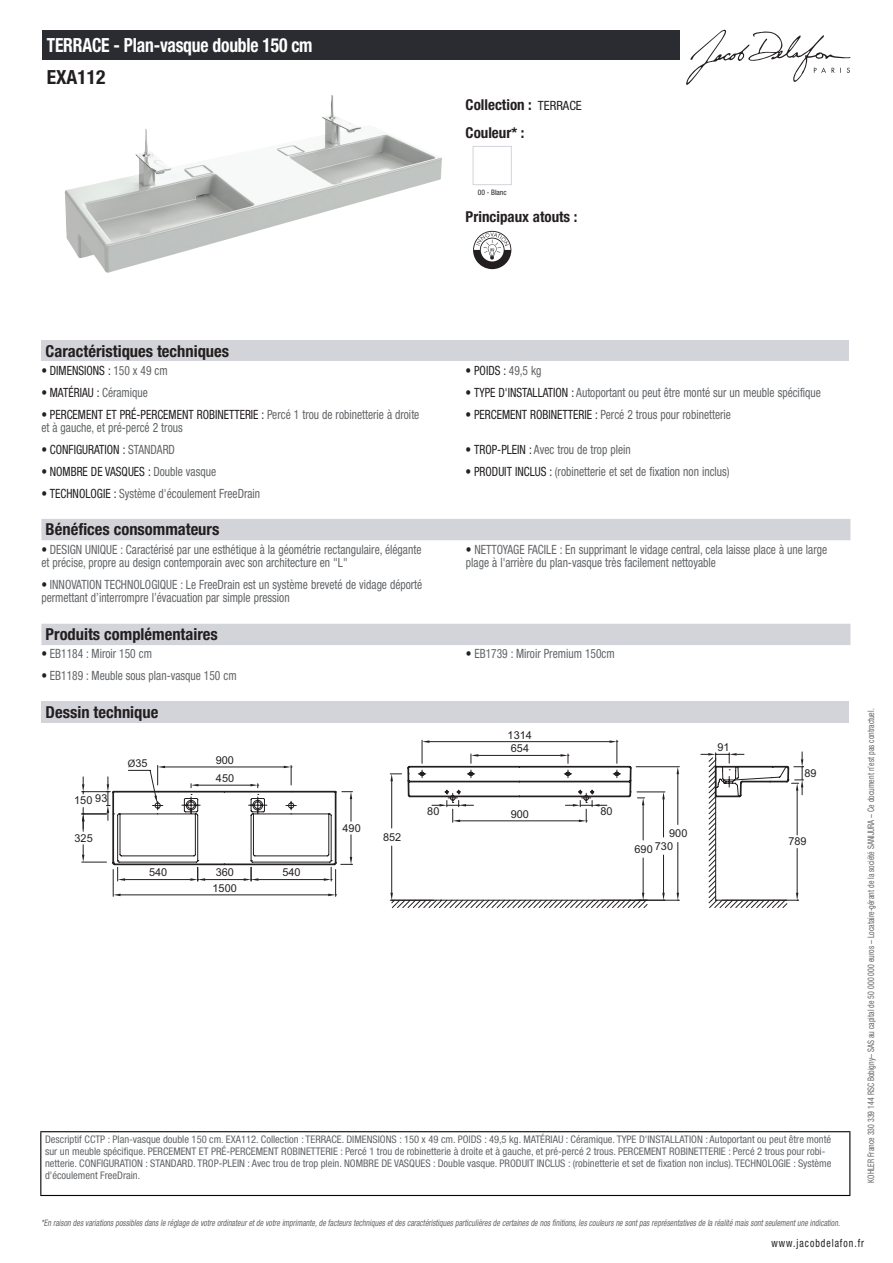
<style>
.page{position:relative;width:893px;height:1263px;background:#fff}
.page>*{position:absolute;margin:0;border:0;box-sizing:border-box;transform-origin:0 0}
.t1{font:700 condensed 19.5px "Helvetica Neue LT Std";letter-spacing:-.01em;color:#fff;scale:.9 1}
.t2{font:700 condensed 19.5px "Helvetica Neue LT Std";color:#231f20}
.t3{font:700 condensed 16.5px "Helvetica Neue LT Std";color:#231f20}
.t4{font:700 condensed 15px/27.8px "Helvetica Neue LT Std";color:#231f20}
.t5{font:condensed 12.75px/13.5px "Helvetica Neue LT Std";color:#626568;scale:.9 1}
.t6{font:condensed 12.75px "Helvetica Neue LT Std";color:#231f20;scale:.9 1}
.t7{font:condensed 11.25px "Helvetica Neue LT Std";letter-spacing:.1em;color:#231f20;scale:.87 1}
.t8{font:10.95px/13.8px "Arial";color:#231f20}
.t9{font:condensed 10.5px/12px "Helvetica Neue LT Std";color:#626568}
.t10{font:italic condensed 9px "Helvetica Neue LT Std";color:#626568;scale:.87 1}
.t11{font:condensed 9px "Helvetica Neue LT Std";color:#626568;scale:.87 1}
.t12{font:condensed 7.5px "Helvetica Neue LT Std";color:#231f20}
.s1{font-weight:400;font-size:12.75px}
.s2{color:#626568}
.s3{color:#231f20}
.s4{font-family:"Myriad Pro"}
</style>
<div class="page">
<svg style="left:686px;top:30px;width:164px;height:55px"></svg>
<img style="left:65px;top:95px;width:377px;height:178px">
<div style="left:473px;top:146px;width:39px;height:39px;border:1px solid #d3d4da"></div>
<svg style="left:473px;top:231px;width:38px;height:38px"></svg>
<div style="left:41px;top:340px;width:808px;height:21px;background:#d3d4da"></div>
<div style="left:41px;top:519px;width:809px;height:21px;background:#d3d4da"></div>
<div style="left:41px;top:624px;width:809px;height:21px;background:#d3d4da"></div>
<div style="left:41px;top:701px;width:808px;height:22px;background:#d3d4da"></div>
<svg style="left:82px;top:776px;width:255px;height:120px"></svg>
<svg style="left:390px;top:740px;width:414px;height:168px"></svg>
<svg style="left:111px;top:765px;width:679px;height:101px"></svg>
<div style="left:43px;top:30px;width:637px;height:30px;background:#2a2c32"></div>
<hr style="left:40px;top:1131px;width:810px;height:1px;background:#040503">
<hr style="left:40px;top:1132px;width:1px;height:63px;background:#040503">
<hr style="left:849px;top:1132px;width:1px;height:63px;background:#040503">
<hr style="left:40px;top:1195px;width:810px;height:1px;background:#040503">
<h1 class="t1" style="left:47px;top:33px;width:297px">TERRACE - Plan-vasque double 150 cm</h1>
<h1 class="t2" style="left:47px;top:65px;width:60px">EXA112</h1>
<p class="t4" style="left:466px;top:90px;width:118px">Collection : <span class="s1">TERRACE<br></span>Couleur* :</p>
<p class="t12" style="left:478px;top:188px;width:30px">00 - Blanc</p>
<p class="t4" style="left:466px;top:203px;width:113px">Principaux atouts :</p>
<p class="t3" style="left:46px;top:341px;width:185px">Caractéristiques techniques</p>
<p class="t6" style="left:41px;top:363px;width:142px">• DIMENSIONS : <span class="s2">150 x 49 cm</span></p>
<p class="t6" style="left:466px;top:363px;width:86px">• POIDS : <span class="s2">49,5 kg</span></p>
<p class="t6" style="left:41px;top:385px;width:120px">• MATÉRIAU : <span class="s2">Céramique</span></p>
<p class="t5" style="left:466px;top:385px;width:396px"><span class="s3">• TYPE D'INSTALLATION :</span> Autoportant ou peut être monté sur un meuble spécifique</p>
<p class="t5" style="left:41px;top:407px;width:421px"><span class="s3">• PERCEMENT ET PRÉ-PERCEMENT ROBINETTERIE :</span> Percé 1 trou de robinetterie à droite et à gauche, et pré-percé 2 trous</p>
<p class="t5" style="left:466px;top:407px;width:296px"><span class="s3">• PERCEMENT ROBINETTERIE :</span> Percé 2 trous pour robinetterie</p>
<p class="t6" style="left:41px;top:442px;width:150px">• CONFIGURATION : <span class="s2">STANDARD</span></p>
<p class="t5" style="left:466px;top:442px;width:185px"><span class="s3">• TROP-PLEIN :</span> Avec trou de trop plein</p>
<p class="t6" style="left:41px;top:464px;width:196px">• NOMBRE DE VASQUES : <span class="s2">Double vasque</span></p>
<p class="t5" style="left:466px;top:464px;width:295px"><span class="s3">• PRODUIT INCLUS :</span> (robinetterie et set de fixation non inclus)</p>
<p class="t5" style="left:41px;top:486px;width:245px"><span class="s3">• TECHNOLOGIE :</span> Système d'écoulement FreeDrain</p>
<p class="t3" style="left:46px;top:520px;width:175px">Bénéfices consommateurs</p>
<p class="t5" style="left:41px;top:542px;width:424px"><span class="s3">•</span> DESIGN UNIQUE : Caractérisé par une esthétique à la géométrie rectangulaire, élégante et précise, propre au design contemporain avec son architecture en "L"</p>
<p class="t5" style="left:466px;top:542px;width:403px"><span class="s3">•</span> NETTOYAGE FACILE : En supprimant le vidage central, cela laisse place à une large plage à l'arrière du plan-vasque très facilement nettoyable</p>
<p class="t5" style="left:41px;top:578px;width:425px"><span class="s3">•</span> INNOVATION TECHNOLOGIQUE : Le FreeDrain est un système breveté de vidage déporté permettant d’interrompre l’évacuation par simple pression</p>
<p class="t3" style="left:46px;top:624px;width:174px">Produits complémentaires</p>
<p class="t5" style="left:41px;top:647px;width:124px"><span class="s3">•</span> EB1184 : Miroir 150 cm</p>
<p class="t5" style="left:466px;top:647px;width:167px"><span class="s3">•</span> EB1739 : Miroir Premium 150cm</p>
<p class="t5" style="left:41px;top:669px;width:218px"><span class="s3">•</span> EB1189 : Meuble sous plan-vasque 150 cm</p>
<p class="t3" style="left:46px;top:702px;width:114px">Dessin technique</p>
<p class="t8" style="left:95px;top:791px;width:14px">93</p>
<p class="t8" style="left:74px;top:794px;width:20px">150</p>
<p class="t8" style="left:75px;top:831px;width:20px">325</p>
<p class="t8" style="left:128px;top:756px;width:21px"><span class="s4">Ø</span>35</p>
<p class="t8" style="left:216px;top:753px;width:20px">900</p>
<p class="t8" style="left:149px;top:866px;width:20px">540</p>
<p class="t8" style="left:216px;top:771px;width:20px">450</p>
<p class="t8" style="left:216px;top:866px;width:20px">360</p>
<p class="t8" style="left:283px;top:866px;width:20px">540</p>
<p class="t8" style="left:213px;top:881px;width:26px">1500</p>
<p class="t8" style="left:343px;top:821px;width:20px">490</p>
<p class="t8" style="left:383px;top:830px;width:20px">852</p>
<p class="t8" style="left:508px;top:728px;width:26px">1314<br>654</p>
<p class="t8" style="left:427px;top:804px;width:14px">80</p>
<p class="t8" style="left:600px;top:804px;width:14px">80</p>
<p class="t8" style="left:511px;top:807px;width:20px">900</p>
<p class="t8" style="left:655px;top:827px;width:34px;line-height:12.6px;text-indent:14px">900<br>730</p>
<p class="t8" style="left:635px;top:842px;width:20px">690</p>
<p class="t8" style="left:717px;top:741px;width:14px">91</p>
<p class="t8" style="left:804px;top:766px;width:14px">89</p>
<p class="t8" style="left:788px;top:835px;width:20px">789</p>
<p class="t9" style="left:45px;top:1134px;width:788px">Descriptif CCTP : Plan-vasque double 150 cm. EXA112. Collection : TERRACE. DIMENSIONS : 150 x 49 cm. POIDS : 49,5 kg. MATÉRIAU : Céramique. TYPE D'INSTALLATION : Autoportant ou peut être monté sur un meuble spécifique. PERCEMENT ET PRÉ-PERCEMENT ROBINETTERIE : Percé 1 trou de robinetterie à droite et à gauche, et pré-percé 2 trous. PERCEMENT ROBINETTERIE : Percé 2 trous pour robi&shy;netterie. CONFIGURATION : STANDARD. TROP-PLEIN : Avec trou de trop plein. NOMBRE DE VASQUES : Double vasque. PRODUIT INCLUS : (robinetterie et set de fixation non inclus). TECHNOLOGIE : Système d'écoulement FreeDrain.</p>
<p class="t11" style="left:866px;top:1183px;width:547px;rotate:-90deg">KOHLER France 330 339 144 RSC Bobigny– SAS au capital de 50 000 000 euros – Locataire-gérant de la société SANIJURA – Ce document n’est pas contractuel.</p>
<p class="t10" style="left:41px;top:1217px;width:922px">*En raison desvariationspossiblesdansle réglage de votre ordinateuretde votre imprimante,de facteurstechniquesetdescaractéristiquesparticulièresde certainesde nosfinitions,lescouleursne sontpasreprésentativesde la réalité maissontseulementune indication.</p>
<p class="t7" style="left:772px;top:1237px;width:108px">www.jacobdelafon.fr</p>
</div>
